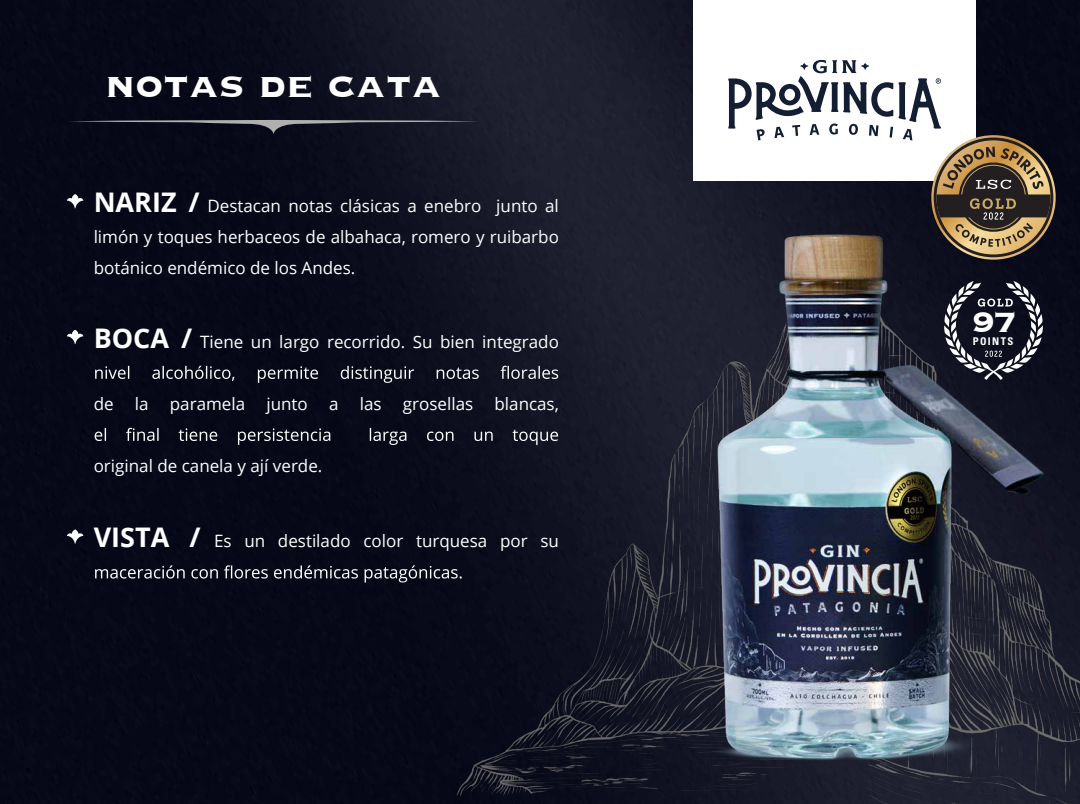
<style>
.page{position:relative;width:1080px;height:804px;background:#fff}
.page>*{position:absolute;margin:0;border:0;box-sizing:border-box;transform-origin:0 0}
.t1{font:700 45.6px "Copperplate";color:#fff}
.t2{font:700 37.2px "Copperplate";color:#fff}
.t3{font:17px/31px "Open Sans";color:#fff;text-align:justify}
.t4{font:700 condensed 10.6px "Univers LT Std";letter-spacing:.13em;color:#fff}
.s1{font-weight:700;font-size:27px}
</style>
<div class="page">
<img style="left:0;top:0;width:1080px;height:803px">
<div style="left:693px;top:0;width:283px;height:181px;background:#fff"></div>
<img style="left:397px;top:241px;width:683px;height:562px">
<svg style="left:67px;top:194px;width:16px;height:14px"></svg>
<svg style="left:95px;top:365px;width:463px;height:18px;background:#2c2e3b"></svg>
<svg style="left:95px;top:427px;width:463px;height:18px;background:#282a37"></svg>
<svg style="left:67px;top:329px;width:16px;height:15px"></svg>
<svg style="left:95px;top:565px;width:367px;height:17px;background:#343542"></svg>
<svg style="left:67px;top:529px;width:16px;height:14px"></svg>
<svg style="left:68px;top:120px;width:411px;height:14px;background:#272835"></svg>
<svg style="left:728px;top:60px;width:334px;height:206px"></svg>
<img style="left:666px;top:201px;width:392px;height:602px">
<h1 class="t1" style="left:105px;top:55px;width:338px">notas de cata</h1>
<p class="t3" style="left:94px;top:190px;width:467px"><span class="s1">NARIZ /</span> Destacan notas clásicas a enebro junto al limón y toques herbaceos de albahaca, romero y ruibarbo botánico endémico de los Andes.</p>
<p class="t3" style="left:94px;top:325px;width:467px"><span class="s1">BOCA /</span> Tiene un largo recorrido. Su bien integrado</p>
<p class="t3" style="left:94px;top:387px;width:153px">de la paramela</p>
<p class="t3" style="left:266px;top:387px;width:294px">junto a las grosellas blancas,</p>
<p class="t3" style="left:94px;top:449px;width:230px">original de canela y ají verde.</p>
<p class="t3" style="left:94px;top:525px;width:467px"><span class="s1">VISTA /</span> Es un destilado color turquesa por su</p>
<h2 class="t2" style="left:972px;top:298px;width:45px">97</h2>
<p class="t4" style="left:973px;top:335px;width:42px">POINTS</p>
</div>
